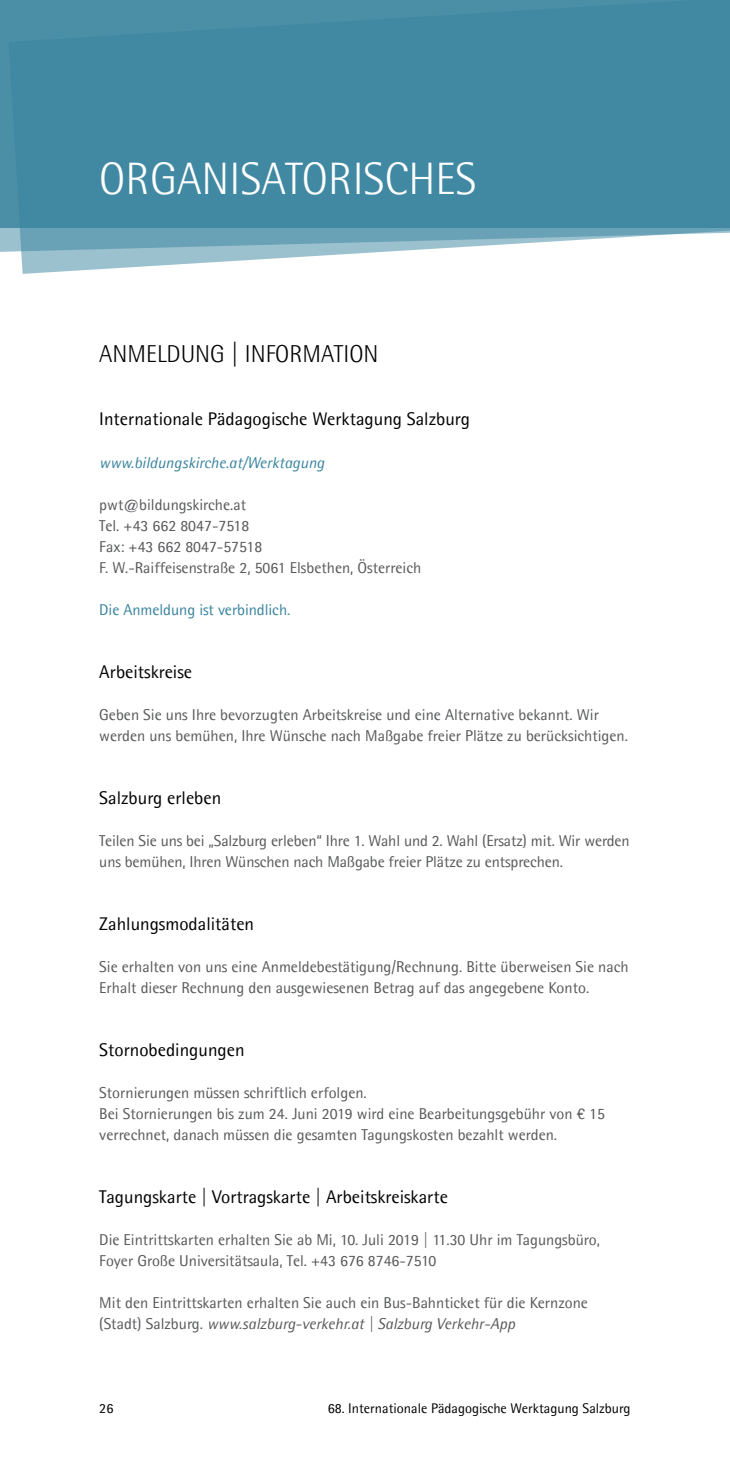
<style>
.page{position:relative;width:730px;height:1474px;background:#fff}
.page>*{position:absolute;margin:0;border:0;box-sizing:border-box;transform-origin:0 0}
.t1{font:300 45.5px "Agfa Rotis Semisans";color:#fff}
.t2{font:300 24.5px "Agfa Rotis Semisans";color:#000}
.t3{font:18.38px "Agfa Rotis Semisans";color:#000}
.t4{font:15.75px/21px "Agfa Rotis Semisans";color:#58595b}
.t5{font:italic 15.75px "Agfa Rotis Semisans";color:#38839e}
.t6{font:15.75px "Agfa Rotis Semisans";letter-spacing:-.005em;color:#38839e}
.t7{font:14px "Agfa Rotis Semisans";color:#000}
.s1{font-style:italic}
</style>
<div class="page">
<svg style="left:21px;top:252px;width:358px;height:22px"></svg>
<svg style="left:0;top:0;width:729px;height:252px;background:#498ea6"></svg>
<h1 class="t1" style="left:99px;top:153px;width:379px">ORGANISATORISCHES</h1>
<h2 class="t2" style="left:99px;top:340px;width:28px">ANMELD</h2>
<h2 class="t2" style="left:181px;top:340px;width:84px">UNG | INFORMATION</h2>
<p class="t3" style="left:99px;top:408px;width:372px">Internationale Pädagogische Werktagung Salzburg</p>
<p class="t5" style="left:99px;top:452px;width:226px">www.bildungskirche.at/Werktagung</p>
<p class="t4" style="left:99px;top:493px;width:323px">pwt@bildungskirche.at<br>Tel. +43 662 8047-7518<br>Fax: +43 662 8047-57518<br>F. W.-Raiffeisenstraße 2, 5061 Elsbethen, Österreich</p>
<p class="t6" style="left:99px;top:600px;width:192px">Die Anmeldung ist verbindlich.</p>
<p class="t3" style="left:99px;top:660px;width:94px">Arbeitskreise</p>
<p class="t4" style="left:99px;top:703px;width:530px">Geben Sie uns Ihre bevorzugten Arbeitskreise und eine Alternative bekannt. Wir werden uns bemühen, Ihre Wünsche nach Maßgabe freier Plätze zu berücksichtigen.</p>
<p class="t3" style="left:99px;top:786px;width:123px">Salzburg erleben</p>
<p class="t4" style="left:99px;top:829px;width:531px">Teilen Sie uns bei „Salzburg erleben“ Ihre 1. Wahl und 2. Wahl (Ersatz) mit. Wir werden uns bemühen, Ihren Wünschen nach Maßgabe freier Plätze zu entsprechen.</p>
<p class="t3" style="left:99px;top:912px;width:156px">Zahlungsmodalitäten</p>
<p class="t4" style="left:99px;top:955px;width:530px">Sie erhalten von uns eine Anmeldebestätigung/Rechnung. Bitte überweisen Sie nach<br>Erhalt dieser Rechnung den ausgewiesenen Betrag auf das angegebene Konto.</p>
<p class="t3" style="left:99px;top:1038px;width:147px">Stornobedingungen</p>
<p class="t4" style="left:99px;top:1081px;width:507px">Stornierungen müssen schriftlich erfolgen.<br>Bei Stornierungen bis zum 24. Juni 2019 wird eine Bearbeitungsgebühr von € 15 verrechnet, danach müssen die gesamten Tagungskosten bezahlt werden.</p>
<p class="t3" style="left:99px;top:1185px;width:350px">Tagungskarte | Vortragskarte | Arbeitskreiskarte</p>
<p class="t4" style="left:99px;top:1228px;width:502px">Die Eintrittskarten erhalten Sie ab Mi, 10. Juli 2019 | 11.30 Uhr im Tagungsbüro,<br>Foyer Große Universitätsaula, Tel. +43 676 8746-7510</p>
<p class="t4" style="left:99px;top:1291px;width:490px">Mit den Eintrittskarten erhalten Sie auch ein Bus-Bahnticket für die Kernzone (Stadt) Salzburg. <span class="s1">www.salzburg-verkehr.at | Salzburg Verkehr-App</span></p>
<p class="t7" style="left:99px;top:1399px;width:16px">26</p>
<p class="t7" style="left:327px;top:1399px;width:304px">68. Internationale Pädagogische Werktagung Salzburg</p>
</div>
